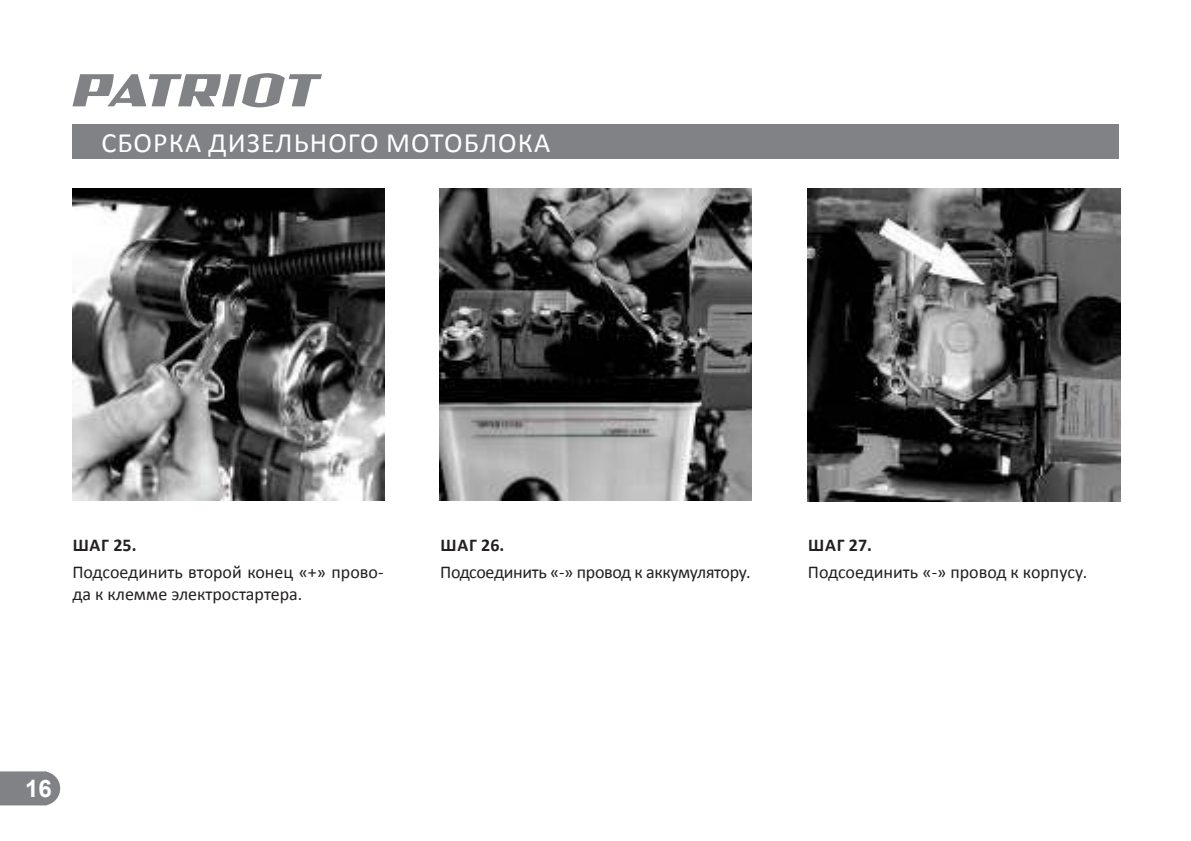
<style>
.page{position:relative;width:1191px;height:841px;background:#fff}
.page>*{position:absolute;margin:0;border:0;box-sizing:border-box;transform-origin:0 0}
.t1{font:28px "Calibri";letter-spacing:.04em;color:#fff}
.t2{font:700 24px "Arial";color:#fff}
.t3{font:18px/21.6px "Calibri";color:#231f20}
.t4{font:18px "Calibri";letter-spacing:-.02em;color:#231f20}
.t5{font:700 18px "Calibri";letter-spacing:.04em;color:#231f20}
</style>
<div class="page">
<svg style="left:0;top:771px;width:60px;height:34px;background:#888a8d"></svg>
<svg style="left:72px;top:73px;width:250px;height:34px"></svg>
<div style="left:72px;top:124px;width:1047px;height:34px;background:#808285"></div>
<img style="left:73px;top:188px;width:311px;height:312px">
<img style="left:440px;top:188px;width:312px;height:312px">
<img style="left:807px;top:188px;width:313px;height:313px">
<h1 class="t1" style="left:101px;top:125px;width:451px">СБОРКА ДИЗЕЛЬНОГО МОТОБЛОКА</h1>
<p class="t5" style="left:73px;top:533px;width:65px">ШАГ 25.</p>
<p class="t3" style="left:72px;top:561px;width:313px">Подсоединить второй конец «+» прово&shy;да к клемме электростартера.</p>
<p class="t5" style="left:441px;top:533px;width:65px">ШАГ 26.</p>
<p class="t4" style="left:440px;top:560px;width:312px">Подсоединить «-» провод к аккумулятору.</p>
<p class="t5" style="left:808px;top:533px;width:65px">ШАГ 27.</p>
<p class="t3" style="left:808px;top:561px;width:281px">Подсоединить «-» провод к корпусу.</p>
<h2 class="t2" style="left:25px;top:774px;width:28px">16</h2>
</div>
